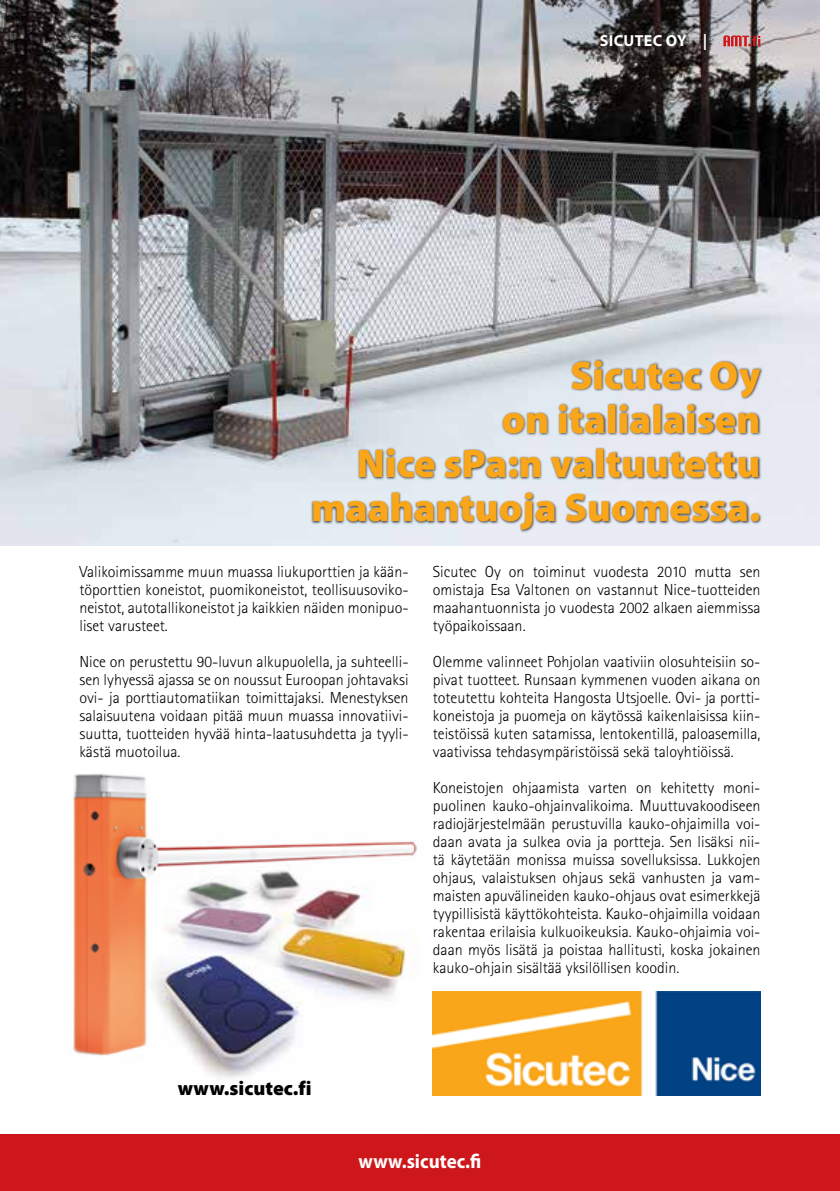
<style>
.page{position:relative;width:840px;height:1191px;background:#fff}
.page>*{position:absolute;margin:0;border:0;box-sizing:border-box;transform-origin:0 0}
.t1{font:900 40px/44px "Myriad Pro";color:#f9a61a;text-align:right}
.t2{font:900 20px "Myriad Pro";color:#000}
.t3{font:700 20px "Myriad Pro";color:#fff;scale:.95 1}
.t4{font:300 16px/18px "Rotis Sans Serif";color:#000;text-align:justify}
.t5{font:700 16px "Myriad Pro";letter-spacing:.02em;color:#fff}
</style>
<div class="page">
<img style="left:0;top:0;width:819px;height:545px">
<svg style="left:723px;top:35px;width:37px;height:11px"></svg>
<div style="left:310px;top:359px;width:452px;height:173px;background:#000;opacity:.75"></div>
<img style="left:432px;top:992px;width:328px;height:103px">
<img style="left:73px;top:774px;width:344px;height:297px">
<div style="left:0;top:1134px;width:839px;height:57px;background:#cd171a"></div>
<p class="t5" style="left:599px;top:31px;width:109px">sicutec oy |</p>
<h1 class="t1" style="left:311px;top:352px;width:450px">Sicutec Oy<br>on italialaisen<br>Nice sPa:n valtuutettu maahantuoja Suomessa.</h1>
<p class="t4" style="left:79px;top:562px;width:330px">Valikoimissamme muun muassa liukuporttien ja kään&shy;töporttien koneistot, puomikoneistot, teollisuusoviko&shy;neistot, autotallikoneistot ja kaikkien näiden monipuo&shy;liset varusteet.</p>
<p class="t4" style="left:79px;top:652px;width:330px">Nice on perustettu 90-luvun alkupuolella, ja suhteelli&shy;sen lyhyessä ajassa se on noussut Euroopan johtavaksi ovi- ja porttiautomatiikan toimittajaksi. Menestyksen salaisuutena voidaan pitää muun muassa innovatiivi&shy;suutta, tuotteiden hyvää hinta-laatusuhdetta ja tyyli&shy;kästä muotoilua.</p>
<p class="t4" style="left:432px;top:562px;width:329px">Sicutec Oy on toiminut vuodesta 2010 mutta sen omistaja Esa Valtonen on vastannut Nice-tuotteiden maahantuonnista jo vuodesta 2002 alkaen aiemmissa työpaikoissaan.</p>
<p class="t4" style="left:432px;top:652px;width:329px">Olemme valinneet Pohjolan vaativiin olosuhteisiin so&shy;pivat tuotteet. Runsaan kymmenen vuoden aikana on toteutettu kohteita Hangosta Utsjoelle. Ovi- ja portti&shy;koneistoja ja puomeja on käytössä kaikenlaisissa kiin&shy;teistöissä kuten satamissa, lentokentillä, paloasemilla, vaativissa tehdasympäristöissä sekä taloyhtiöissä.</p>
<p class="t4" style="left:432px;top:778px;width:329px">Koneistojen ohjaamista varten on kehitetty moni&shy;puolinen kauko-ohjainvalikoima. Muuttuvakoodiseen radiojärjestelmään perustuvilla kauko-ohjaimilla voi&shy;daan avata ja sulkea ovia ja portteja. Sen lisäksi nii&shy;tä käytetään monissa muissa sovelluksissa. Lukkojen ohjaus, valaistuksen ohjaus sekä vanhusten ja vam&shy;maisten apuvälineiden kauko-ohjaus ovat esimerkkejä tyypillisistä käyttökohteista. Kauko-ohjaimilla voidaan rakentaa erilaisia kulkuoikeuksia. Kauko-ohjaimia voi&shy;daan myös lisätä ja poistaa hallitusti, koska jokainen kauko-ohjain sisältää yksilöllisen koodin.</p>
<p class="t2" style="left:178px;top:1075px;width:135px">www.sicutec.fi</p>
<p class="t3" style="left:358px;top:1148px;width:131px">www.sicutec.fi</p>
</div>
